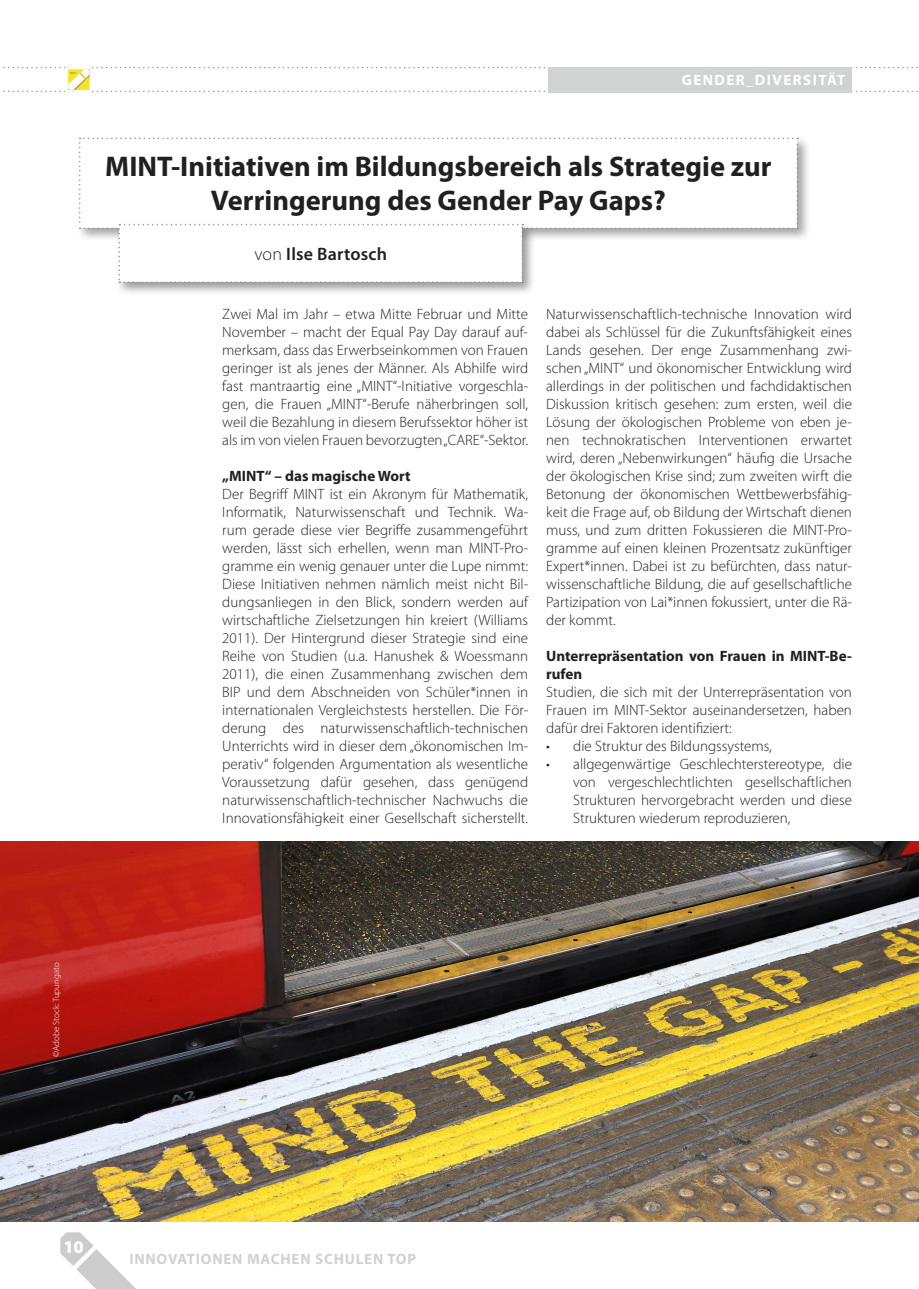
<style>
.page{position:relative;width:919px;height:1289px;background:#fff}
.page>*{position:absolute;margin:0;border:0;box-sizing:border-box;transform-origin:0 0}
.Fliesstext_Paragraph{font:700 28.5px/34.2px "Myriad Pro";color:#231f20;text-align:center}
.Fliesstext_Paragraph-2{font:600 18px "Myriad Pro";letter-spacing:.01em;color:#231f20}
.t1{font:900 18px "Myriad Pro";color:#fff}
.t2{font:300 15px/18px "Myriad Pro";color:#231f20;text-align:justify}
.t3{font:700 15px/18px "Myriad Pro";color:#231f20}
.t4{font:700 15px "Myriad Pro";letter-spacing:.05em;color:#d1d2d4}
.t5{font:700 15px "Myriad Pro";letter-spacing:.095em;color:#fff}
.Fliesstext_Paragraph-3{font:300 9px "Myriad Pro";color:#fff}
.t6{font:700 2.85px "Myriad";color:#939598;scale:1.05 1}
.s1{font-weight:300}
</style>
<div class="page">
<svg style="left:60px;top:1232px;width:75px;height:56px"></svg>
<svg style="left:0;top:67px;width:918px;height:25px"></svg>
<div style="left:67px;top:68px;width:24px;height:23px;border:1px solid #fff"></div>
<div style="left:548px;top:67px;width:304px;height:25px;background:#d1d2d4"></div>
<img style="left:1px;top:842px;width:917px;height:379px">
<div style="left:77px;top:135px;width:733px;height:107px;background:#231f20;opacity:.4"></div>
<div style="left:116px;top:222px;width:420px;height:74px;background:#231f20;opacity:.45"></div>
<svg style="left:79px;top:138px;width:719px;height:145px"></svg>
<p class="t6" style="left:70px;top:71px;width:8px">IMST</p>
<p class="t5" style="left:681px;top:70px;width:165px">GENDER_DIVERSITÄT</p>
<p class="Fliesstext_Paragraph" style="left:105px;top:148px;width:667px">MINT-Initiativen im Bildungsbereich als Strategie zur<br>Verringerung des Gender Pay Gaps?</p>
<p class="Fliesstext_Paragraph-2" style="left:254px;top:243px;width:134px"><span class="s1">von</span> Ilse Bartosch</p>
<p class="Fliesstext_Paragraph-3" style="left:51px;top:1057px;width:96px;rotate:-90deg">©Adobe Stock: Tupungato</p>
<p class="t2" style="left:222px;top:305px;width:307px">Zwei Mal im Jahr – etwa Mitte Februar und Mitte November – macht der Equal Pay Day darauf auf&shy;merksam, dass das Erwerbseinkommen von Frauen geringer ist als jenes der Männer. Als Abhilfe wird fast mantraartig eine „MINT“-Initiative vorgeschla&shy;gen, die Frauen „MINT“-Berufe näherbringen soll, weil die Bezahlung in diesem Berufssektor höher ist als im von vielen Frauen bevorzugten „CARE“-Sektor.</p>
<p class="t3" style="left:222px;top:466px;width:190px">„MINT“ – das magische Wort</p>
<p class="t2" style="left:222px;top:485px;width:307px">Der Begriff MINT ist ein Akronym für Mathematik, Informatik, Naturwissenschaft und Technik. Wa&shy;rum gerade diese vier Begriffe zusammengeführt werden, lässt sich erhellen, wenn man MINT-Pro&shy;gramme ein wenig genauer unter die Lupe nimmt:<br>Diese Initiativen nehmen nämlich meist nicht Bil&shy;dungsanliegen in den Blick, sondern werden auf wirtschaftliche Zielsetzungen hin kreiert (Williams 2011). Der Hintergrund dieser Strategie sind eine Reihe von Studien (u.a. Hanushek &amp; Woessmann 2011), die einen Zusammenhang zwischen dem BIP und dem Abschneiden von Schüler*innen in internationalen Vergleichstests herstellen. Die För&shy;derung des naturwissenschaftlich-technischen Unterrichts wird in dieser dem „ökonomischen Im&shy;perativ“ folgenden Argumentation als wesentliche Voraussetzung dafür gesehen, dass genügend naturwissenschaftlich-technischer Nachwuchs die Innovationsfähigkeit einer Gesellschaft sicherstellt.</p>
<p class="t2" style="left:546px;top:305px;width:307px">Naturwissenschaftlich-technische Innovation wird dabei als Schlüssel für die Zukunftsfähigkeit eines Lands gesehen. Der enge Zusammenhang zwi&shy;schen „MINT“ und ökonomischer Entwicklung wird allerdings in der politischen und fachdidaktischen Diskussion kritisch gesehen: zum ersten, weil die Lösung der ökologischen Probleme von eben je&shy;nen technokratischen Interventionen erwartet wird, deren „Nebenwirkungen“ häufig die Ursache der ökologischen Krise sind; zum zweiten wirft die Betonung der ökonomischen Wettbewerbsfähig&shy;keit die Frage auf, ob Bildung der Wirtschaft dienen muss, und zum dritten Fokussieren die MINT-Pro&shy;gramme auf einen kleinen Prozentsatz zukünftiger Expert*innen. Dabei ist zu befürchten, dass natur&shy;wissenschaftliche Bildung, die auf gesellschaftliche Partizipation von Lai*innen fokussiert, unter die Rä&shy;der kommt.</p>
<p class="t3" style="left:546px;top:646px;width:307px">Unterrepräsentation von Frauen in MINT-Be&shy;rufen</p>
<p class="t2" style="left:546px;top:683px;width:307px">Studien, die sich mit der Unterrepräsentation von Frauen im MINT-Sektor auseinandersetzen, haben dafür drei Faktoren identifiziert:</p>
<p class="t2" style="left:546px;top:737px;width:227px">• die Struktur des Bildungssystems,</p>
<p class="t2" style="left:573px;top:755px;width:280px;text-indent:-27px">• allgegenwärtige Geschlechterstereotype, die von vergeschlechtlichten gesellschaftlichen Strukturen hervorgebracht werden und diese Strukturen wiederum reproduzieren,</p>
<p class="t1" style="left:63px;top:1236px;width:22px">10</p>
<p class="t4" style="left:129px;top:1249px;width:288px">INNOVATIONEN MACHEN SCHULEN TOP</p>
</div>
